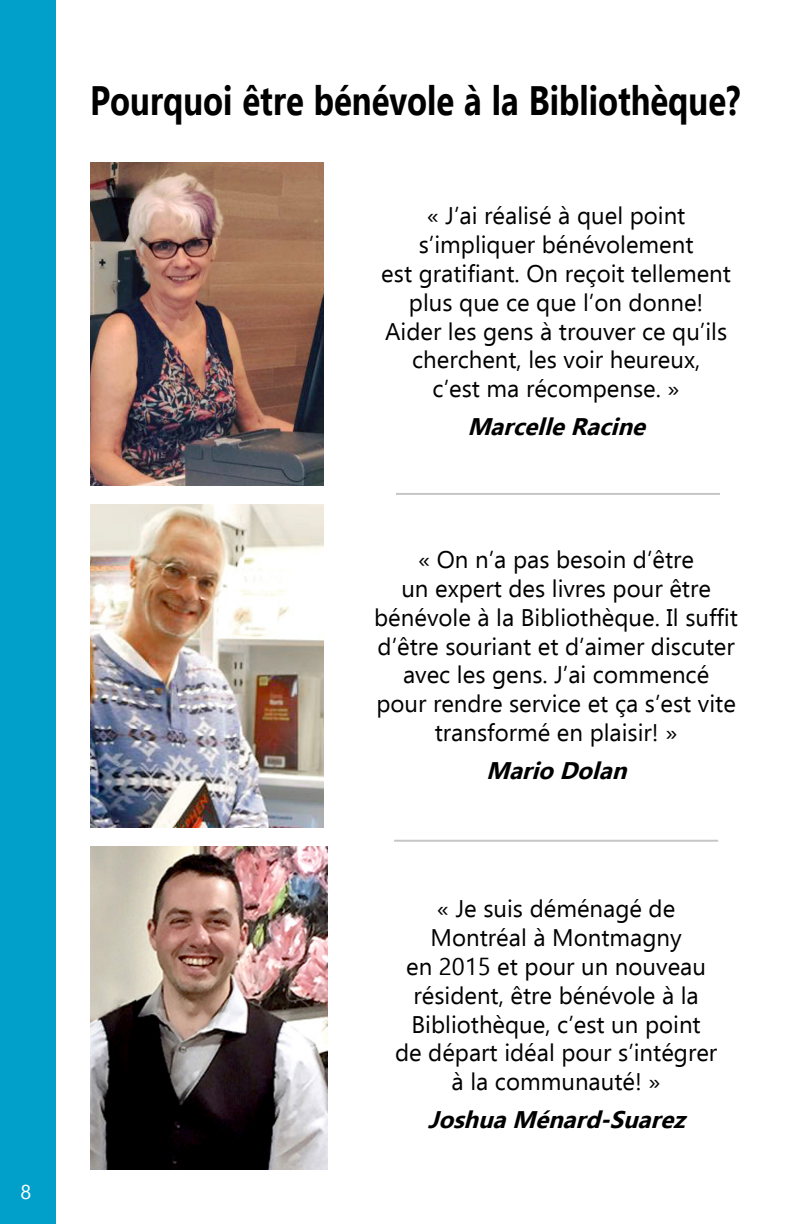
<style>
.page{position:relative;width:792px;height:1224px;background:#fff}
.page>*{position:absolute;margin:0;border:0;box-sizing:border-box;transform-origin:0 0}
.t1{font:700 41px "Ebrima";color:#000;scale:.8 1}
.t2{font:24px/28.8px "Ebrima";color:#000;text-align:center}
.t3{font:italic 700 24px "Ebrima";color:#000}
.t4{font:20px "Ebrima";color:#fff}
</style>
<div class="page">
<div style="left:0;top:0;width:56px;height:1224px;background:#00a0cb"></div>
<img style="left:90px;top:504px;width:234px;height:324px">
<img style="left:90px;top:162px;width:234px;height:324px">
<img style="left:90px;top:846px;width:238px;height:324px">
<hr style="left:396px;top:493px;width:324px;height:2px;background:#c6c6c6">
<hr style="left:394px;top:840px;width:324px;height:2px;background:#c6c6c6">
<p class="t4" style="left:20px;top:1177px;width:12px">8</p>
<h1 class="t1" style="left:90px;top:68px;width:815px">Pourquoi être bénévole à la Bibliothèque?</h1>
<p class="t2" style="left:381px;top:201px;width:351px">« J’ai réalisé à quel point s’impliquer bénévolement<br>est gratifiant. On reçoit tellement plus que ce que l’on donne!<br>Aider les gens à trouver ce qu’ils cherchent, les voir heureux,<br>c’est ma récompense. »</p>
<p class="t3" style="left:467px;top:408px;width:189px">MarcelleRacine</p>
<p class="t2" style="left:374px;top:545px;width:365px">« On n’a pas besoin d’être<br>un expert des livres pour être bénévole à la Bibliothèque. Il suffit d’être souriant et d’aimer discuter avec les gens. J’ai commencé<br>pour rendre service et ça s’est vite transformé en plaisir! »</p>
<p class="t3" style="left:486px;top:751px;width:151px">MarioDolan</p>
<p class="t2" style="left:395px;top:894px;width:324px">« Je suis déménagé de<br>Montréal à Montmagny<br>en 2015 et pour un nouveau résident, être bénévole à la<br>Bibliothèque, c’est un point<br>de départ idéal pour s’intégrer à la communauté! »</p>
<p class="t3" style="left:428px;top:1101px;width:268px">JoshuaMénard-Suarez</p>
</div>
